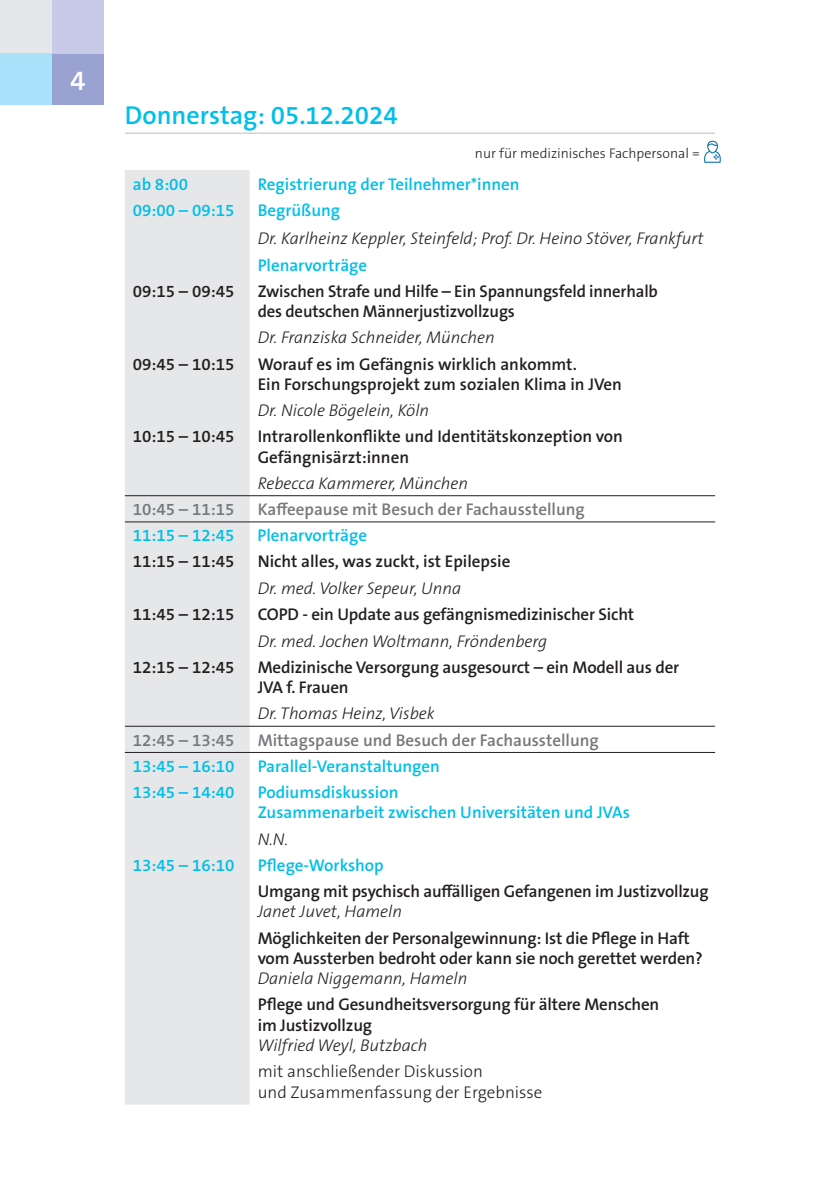
<style>
.page{position:relative;width:840px;height:1191px;background:#fff}
.page>*{position:absolute;margin:0;border:0;box-sizing:border-box;transform-origin:0 0}
.t1{font:600 28px "The Sans Os F";color:#fff}
.t2{font:600 26px "The Sans Os F";color:#00bfe8}
.t3{font:600 17px/20.4px "The Sans Os F";letter-spacing:-.01em;color:#231f20}
.t4{font:italic 300 17px "The Sans Os F";color:#231f20}
.t5{font:600 17px/20.4px "The Sans Os F";color:#00bfe8}
.t6{font:600 17px "The Sans Os F";color:#77787b}
.t7{font:300 17px/20.4px "The Sans Os F";color:#231f20}
.t8{font:300 14px "The Sans Os F";color:#231f20}
</style>
<div class="page">
<div style="left:52px;top:53px;width:51px;height:52px;background:#99a2d1"></div>
<div style="left:52px;top:0;width:51px;height:53px;background:#c7cbe7"></div>
<div style="left:0;top:0;width:52px;height:53px;background:#e6e7e8"></div>
<div style="left:0;top:53px;width:52px;height:52px;background:#aae1fa"></div>
<hr style="left:125px;top:133px;width:589px;height:1px;background:#bbbdc0">
<div style="left:706px;top:141px;width:11px;height:12px;border:1px solid #0072aa;border-radius:5px"></div>
<svg style="left:704px;top:143px;width:17px;height:20px"></svg>
<div style="left:125px;top:170px;width:124px;height:934px;background:#e6e7e8"></div>
<hr style="left:125px;top:495px;width:589px;height:1px;background:#231f20">
<hr style="left:125px;top:521px;width:589px;height:1px;background:#231f20">
<hr style="left:125px;top:726px;width:589px;height:1px;background:#231f20">
<hr style="left:125px;top:752px;width:589px;height:1px;background:#231f20">
<h1 class="t1" style="left:70px;top:66px;width:17px">4</h1>
<h2 class="t2" style="left:125px;top:102px;width:274px">Donnerstag: 05.12.2024</h2>
<p class="t8" style="left:474px;top:146px;width:226px">nur für medizinisches Fachpersonal =</p>
<p class="t5" style="left:133px;top:174px;width:57px">ab 8:00</p>
<p class="t5" style="left:257px;top:174px;width:263px">Registrierung der Teilnehmer*innen</p>
<p class="t5" style="left:133px;top:200px;width:103px">09:00 – 09:15</p>
<p class="t5" style="left:257px;top:200px;width:84px">Begrüßung</p>
<p class="t4" style="left:257px;top:232px;width:447px">Dr. Karlheinz Keppler, Steinfeld; Prof. Dr. Heino Stöver, Frankfurt</p>
<p class="t5" style="left:257px;top:255px;width:111px">Plenarvorträge</p>
<p class="t3" style="left:133px;top:281px;width:103px">09:15 – 09:45</p>
<p class="t3" style="left:257px;top:281px;width:401px">Zwischen Strafe und Hilfe – Ein Spannungsfeld innerhalb des deutschen Männerjustizvollzugs</p>
<p class="t4" style="left:257px;top:331px;width:238px">Dr. Franziska Schneider, München</p>
<p class="t3" style="left:133px;top:354px;width:103px">09:45 – 10:15</p>
<p class="t3" style="left:257px;top:354px;width:365px">Worauf es im Gefängnis wirklich ankommt.<br>Ein Forschungsprojekt zum sozialen Klima in JVen</p>
<p class="t4" style="left:257px;top:404px;width:173px">Dr. Nicole Bögelein, Köln</p>
<p class="t3" style="left:133px;top:427px;width:103px">10:15 – 10:45</p>
<p class="t3" style="left:257px;top:427px;width:366px">Intrarollenkonflikte und Identitätskonzeption von<br>Gefängnisärzt:innen</p>
<p class="t4" style="left:257px;top:477px;width:212px">Rebecca Kammerer, München</p>
<p class="t6" style="left:133px;top:501px;width:103px">10:45 – 11:15</p>
<p class="t6" style="left:257px;top:501px;width:328px">Kaffeepause mit Besuch der Fachausstellung</p>
<p class="t5" style="left:133px;top:526px;width:103px">11:15 – 12:45</p>
<p class="t5" style="left:257px;top:526px;width:111px">Plenarvorträge</p>
<p class="t3" style="left:133px;top:552px;width:103px">11:15 – 11:45</p>
<p class="t3" style="left:257px;top:552px;width:254px">Nicht alles, was zuckt, ist Epilepsie</p>
<p class="t4" style="left:257px;top:581px;width:205px">Dr. med. Volker Sepeur, Unna</p>
<p class="t3" style="left:133px;top:604px;width:103px">11:45 – 12:15</p>
<p class="t3" style="left:257px;top:604px;width:378px">COPD - ein Update aus gefängnismedizinischer Sicht</p>
<p class="t4" style="left:257px;top:634px;width:291px">Dr. med. Jochen Woltmann, Fröndenberg</p>
<p class="t3" style="left:133px;top:657px;width:103px">12:15 – 12:45</p>
<p class="t3" style="left:257px;top:657px;width:423px">Medizinische Versorgung ausgesourct – ein Modell aus der<br>JVA f. Frauen</p>
<p class="t4" style="left:257px;top:707px;width:178px">Dr. Thomas Heinz, Visbek</p>
<p class="t6" style="left:133px;top:731px;width:103px">12:45 – 13:45</p>
<p class="t6" style="left:257px;top:731px;width:342px">Mittagspause und Besuch der Fachausstellung</p>
<p class="t5" style="left:133px;top:756px;width:103px">13:45 – 16:10</p>
<p class="t5" style="left:257px;top:756px;width:184px">Parallel-Veranstaltungen</p>
<p class="t5" style="left:133px;top:782px;width:103px">13:45 – 14:40</p>
<p class="t5" style="left:257px;top:782px;width:373px">Podiumsdiskussion<br>Zusammenarbeit zwischen Universitäten und JVAs</p>
<p class="t4" style="left:257px;top:832px;width:32px">N.N.</p>
<p class="t5" style="left:133px;top:855px;width:103px">13:45 – 16:10</p>
<p class="t5" style="left:257px;top:855px;width:127px">Pflege-Workshop</p>
<p class="t3" style="left:257px;top:882px;width:452px">Umgang mit psychisch auffälligen Gefangenen im Justizvollzug</p>
<p class="t4" style="left:257px;top:905px;width:146px">Janet Juvet, Hameln</p>
<p class="t3" style="left:257px;top:928px;width:446px">Möglichkeiten der Personalgewinnung: Ist die Pflege in Haft vom Aussterben bedroht oder kann sie noch gerettet werden?</p>
<p class="t4" style="left:257px;top:972px;width:211px">Daniela Niggemann, Hameln</p>
<p class="t3" style="left:257px;top:995px;width:403px">Pflege und Gesundheitsversorgung für ältere Menschen im Justizvollzug</p>
<p class="t4" style="left:257px;top:1039px;width:171px">Wilfried Weyl, Butzbach</p>
<p class="t7" style="left:257px;top:1062px;width:286px">mit anschließender Diskussion<br>und Zusammenfassung der Ergebnisse</p>
</div>
